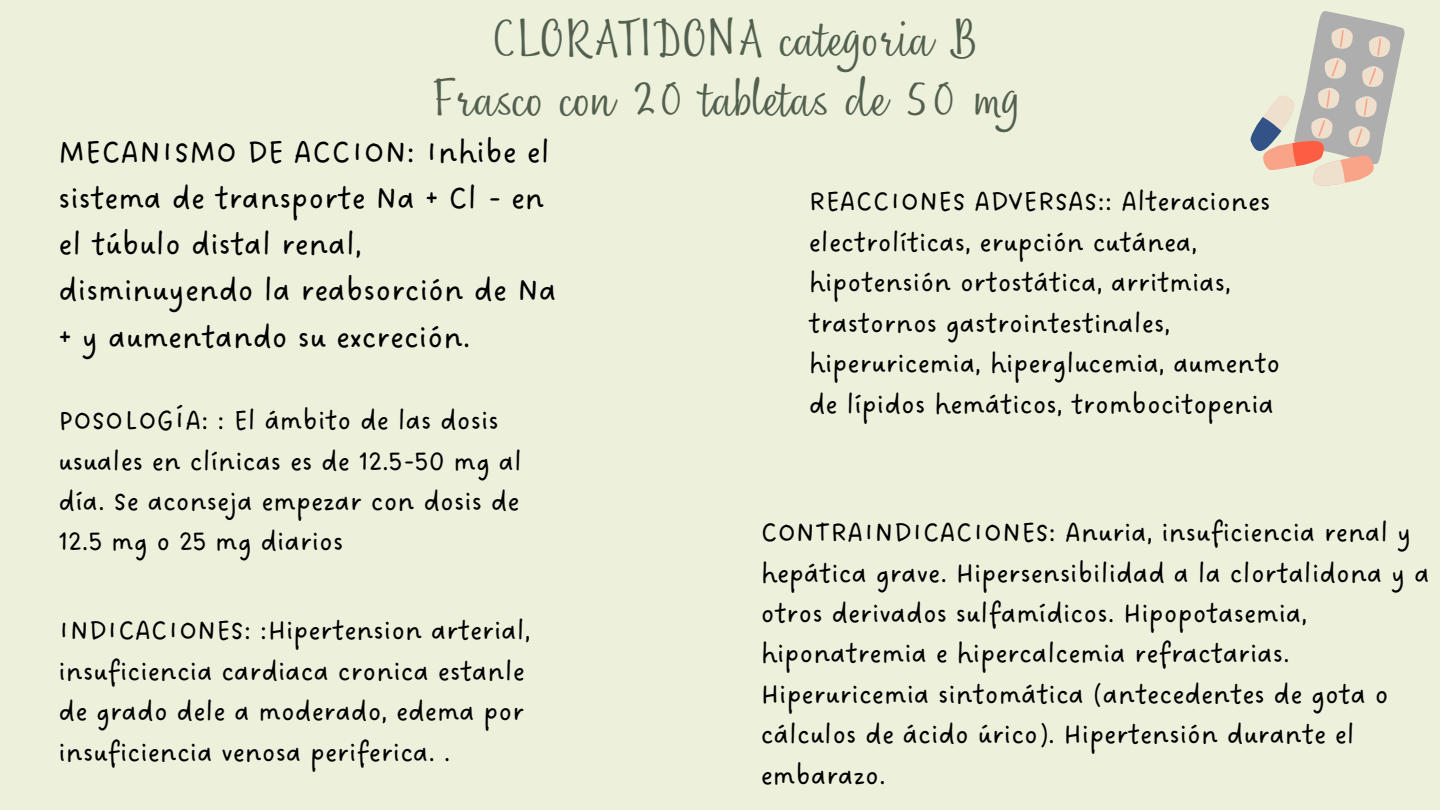
<style>
.page{position:relative;width:1440px;height:810px;background:#edf1dc}
.page>*{position:absolute;margin:0;border:0;box-sizing:border-box;transform-origin:0 0}
.t1{font:48px/60px "Nefelibata Script";color:#536050;text-align:center}
.t2{font:33.4px/46.2px "DO Sans Regular";color:#000}
.t3{font:29.1px/40.5px "DO Sans Regular";color:#000}
</style>
<div class="page">
<svg style="left:1250px;top:11px;width:155px;height:175px"></svg>
<h1 class="t1" style="left:435px;top:9px;width:589px">CLORATIDONA categoria B<br>Frasco con 20 tabletas de 50 mg</h1>
<p class="t2" style="left:59px;top:130px;width:500px">MECANISMO DE ACCION: Inhibe el sistema de transporte Na + Cl - en el túbulo distal renal, disminuyendo la reabsorción de Na + y aumentando su excreción.</p>
<p class="t3" style="left:809px;top:183px;width:473px">REACCIONES ADVERSAS:: Alteraciones electrolíticas, erupción cutánea, hipotensión ortostática, arritmias, trastornos gastrointestinales, hiperuricemia, hiperglucemia, aumento de lípidos hemáticos, trombocitopenia</p>
<p class="t3" style="left:59px;top:402px;width:465px">POSOLOGÍA: : El ámbito de las dosis usuales en clínicas es de 12.5-50 mg al día. Se aconseja empezar con dosis de<br>12.5 mg o 25 mg diarios</p>
<p class="t3" style="left:761px;top:514px;width:670px">CONTRAINDICACIONES: Anuria, insuficiencia renal y hepática grave. Hipersensibilidad a la clortalidona y a otros derivados sulfamídicos. Hipopotasemia, hiponatremia e hipercalcemia refractarias.<br>Hiperuricemia sintomática (antecedentes de gota o cálculos de ácido úrico). Hipertensión durante el embarazo.</p>
<p class="t3" style="left:59px;top:612px;width:474px">INDICACIONES: :Hipertension arterial, insuficiencia cardiaca cronica estanle de grado dele a moderado, edema por insuficiencia venosa periferica. .</p>
</div>
